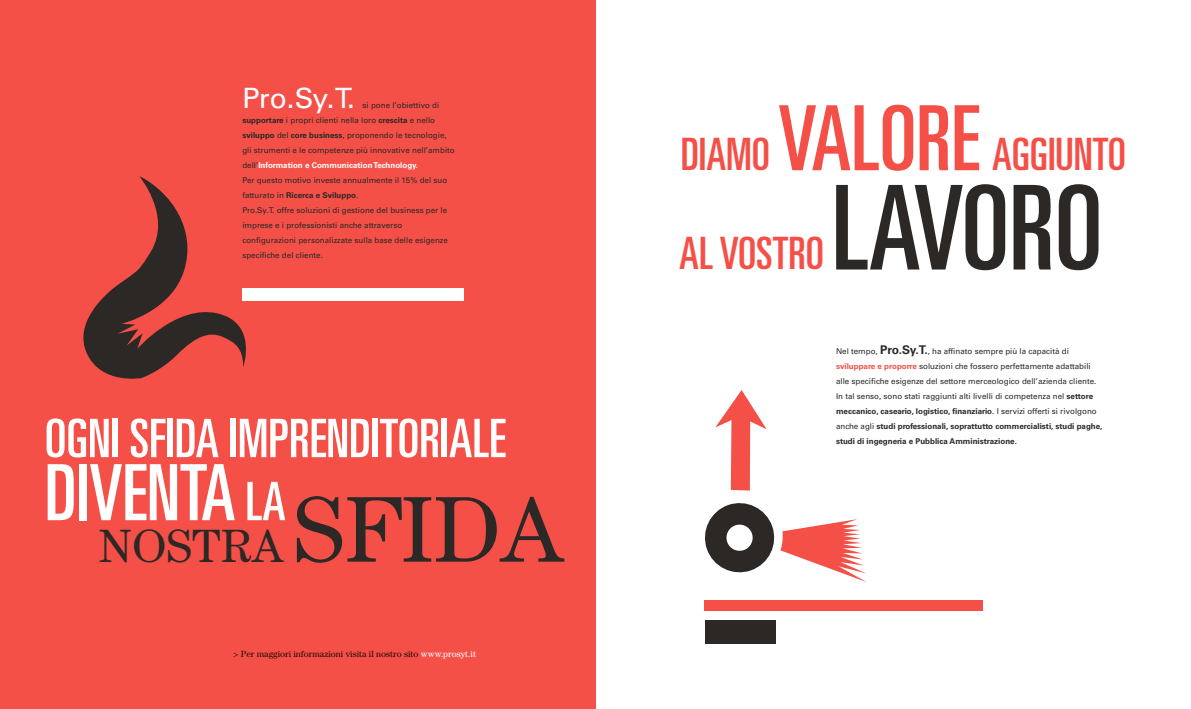
<style>
.page{position:relative;width:1191px;height:709px;background:#fff}
.page>*{position:absolute;margin:0;border:0;box-sizing:border-box;transform-origin:0 0}
.t1{font:ultra-condensed 117.1px "Univers LT Std";color:#2c2826}
.t2{font:ultra-condensed 77.6px "Univers LT Std";color:#fff}
.t3{font:ultra-condensed 53.1px "Univers LT Std";color:#fff}
.t4{font:46.8px "Century";color:#2c2826}
.t5{font:ultra-condensed 44.6px "Univers LT Std";color:#f45048}
.t6{font:28px "Univers LT Std";color:#fff}
.t7{font:9px "Century";color:#2c2826}
.t8{font:8px/15px "Univers LT Std";color:#2c2826}
.s1{font-weight:700}
.s2{font-weight:700;color:#fff}
.s3{font-size:53.1px}
.s4{font-size:93.6px}
.s5{color:#fff}
.s6{font-size:90px}
.s7{font-weight:700;font-size:12px}
.s8{font-weight:700;color:#f45048}
</style>
<div class="page">
<div style="left:0;top:0;width:595px;height:709px;background:#f45048"></div>
<svg style="left:704px;top:503px;width:163px;height:79px"></svg>
<div style="left:704px;top:600px;width:279px;height:10px;background:#f45048"></div>
<div style="left:704px;top:620px;width:71px;height:23px;background:#2c2826"></div>
<svg style="left:715px;top:390px;width:51px;height:100px"></svg>
<svg style="left:83px;top:176px;width:175px;height:203px"></svg>
<div style="left:242px;top:289px;width:222px;height:12px;background:#fff"></div>
<h3 class="t6" style="left:242px;top:81px;width:114px">Pro.Sy.T.</h3>
<p class="t8" style="left:242px;top:97px;width:214px;text-indent:120px">si pone l’obiettivo di <span class="s1">supportare</span> i propri clienti nella loro <span class="s1">crescita</span> e nello <span class="s1">sviluppo</span> del <span class="s1">core business</span>, proponendo le tecnologie, gli strumenti e le competenze più innovative nell’ambito dell’<span class="s2">Information e Communication Technology.<br></span>Per questo motivo investe annualmente il 15% del suo fatturato in <span class="s1">Ricerca e Sviluppo</span>.<br>Pro.Sy.T. offre soluzioni di gestione del business per le imprese e i professionisti anche attraverso configurazioni personalizzate sulla base delle esigenze specifiche del cliente.</p>
<h3 class="t3" style="left:45px;top:408px;width:462px">OGNI SFIDA IMPRENDITORIALE</h3>
<h2 class="t2" style="left:45px;top:448px;width:242px">DIVENTA <span class="s3">LA</span></h2>
<h3 class="t4" style="left:99px;top:518px;width:466px">NOSTRA <span class="s4">SFIDA</span></h3>
<p class="t7" style="left:233px;top:648px;width:244px">&gt; Per maggiori informazioni visita il nostro sito <span class="s5">www.prosyt.it</span></p>
<h3 class="t5" style="left:681px;top:129px;width:447px">DIAMO <span class="s6">VALORE</span> AGGIUNTO</h3>
<h3 class="t5" style="left:679px;top:227px;width:146px">AL VOSTRO</h3>
<h1 class="t1" style="left:832px;top:161px;width:272px">LAVORO</h1>
<p class="t8" style="left:836px;top:343px;width:268px">Nel tempo, <span class="s7">Pro.Sy.T.</span>, ha affinato sempre più la capacità di <span class="s8">sviluppare e proporre</span> soluzioni che fossero perfettamente adattabili alle specifiche esigenze del settore merceologico dell’azienda cliente.<br>In tal senso, sono stati raggiunti alti livelli di competenza nel <span class="s1">settore meccanico, caseario, logistico, finanziario</span>. I servizi offerti si rivolgono anche agli <span class="s1">studi professionali, soprattutto commercialisti, studi paghe, studi di ingegneria e Pubblica Amministrazione.</span></p>
</div>
